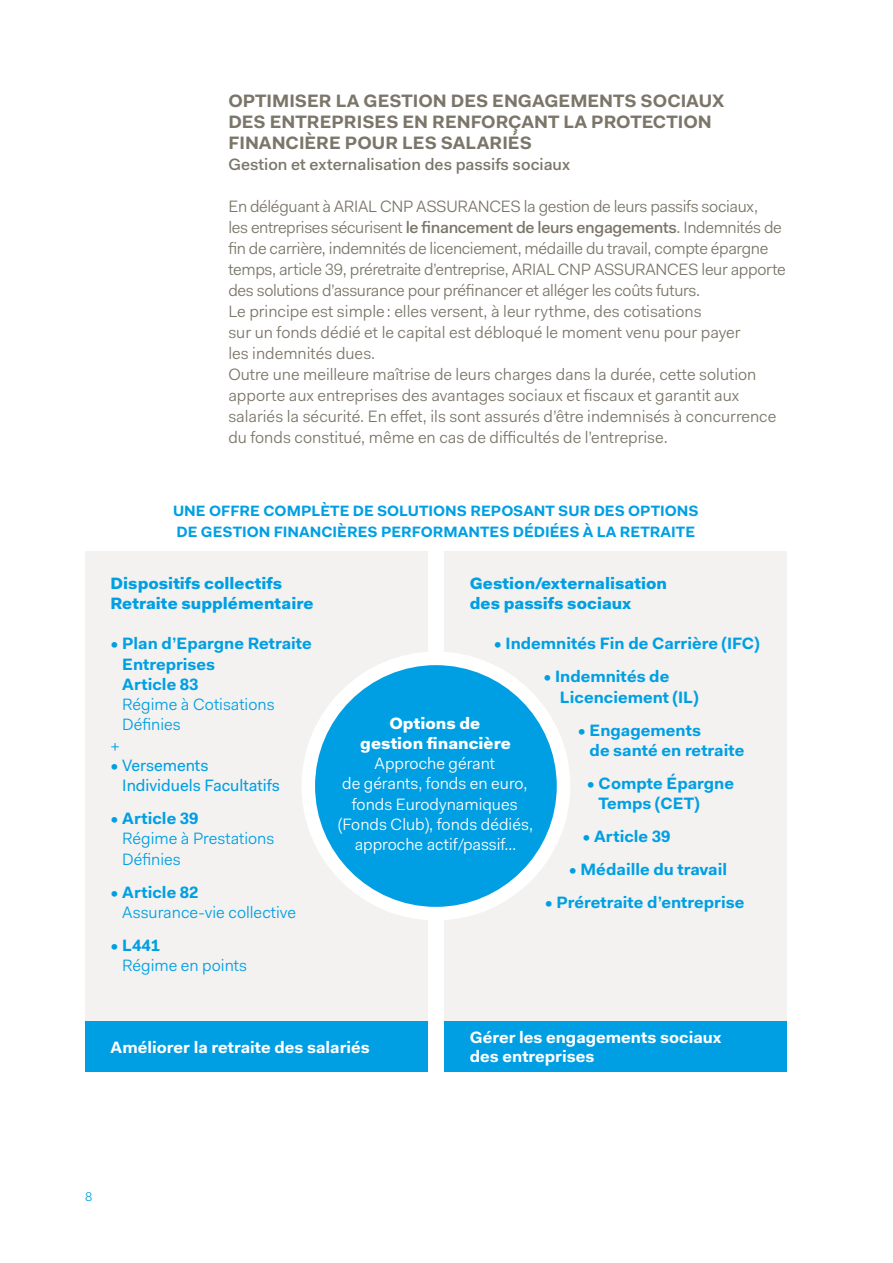
<style>
.page{position:relative;width:893px;height:1263px;background:#fff}
.page>*{position:absolute;margin:0;border:0;box-sizing:border-box;transform-origin:0 0}
.t1{font:700 18px/21px "Fakt Pro";color:#7b7669}
.t2{font:16.5px/21px "Fakt Pro Blond";letter-spacing:-.01em;color:#7b7669}
.t3{font:700 16.5px/20.2px "Fakt Pro";color:#009fe3}
.t4{font:16.5px/20.2px "Fakt Pro Blond";color:#fff;text-align:center}
.t5{font:16.5px/20.2px "Fakt Pro Blond";letter-spacing:.005em;color:#009fe3}
.t6{font:900 16.5px/20.2px "Fakt Pro";color:#009fe3}
.t7{font:700 16.5px/19.5px "Fakt Pro";color:#fff}
.t8{font:500 16.5px "Fakt Pro";color:#7b7669}
.t9{font:16.5px/20.2px "Fakt Pro";color:#009fe3}
.t10{font:900 16.5px/20.2px "Fakt Pro";color:#fff;text-align:center}
.t11{font:700 15px/21px "Fakt Pro";color:#009fe3}
.t12{font:12.75px "Fakt Pro Blond";color:#009fe3}
.s1{font-family:"Fakt Pro";font-weight:500}
.s2{font-weight:700}
</style>
<div class="page">
<div style="left:85px;top:551px;width:342px;height:470px;background:#f3f2f0"></div>
<div style="left:444px;top:551px;width:343px;height:470px;background:#f3f2f0"></div>
<div style="left:85px;top:1021px;width:342px;height:50px;background:#009fe3"></div>
<div style="left:444px;top:1021px;width:343px;height:50px;background:#009fe3"></div>
<div style="left:308px;top:658px;width:255px;height:256px;background:#009fe3;border-radius:50%"></div>
<div style="left:302px;top:652px;width:268px;height:268px;border:14px solid #fff;border-radius:50%"></div>
<p class="t1" style="left:228px;top:90px;width:498px">OPTIMISER LA GESTION DES ENGAGEMENTS SOCIAUX<br>DES ENTREPRISES EN RENFORÇANT LA PROTECTION<br>FINANCIÈRE POUR LES SALARIÉS</p>
<p class="t8" style="left:228px;top:153px;width:343px">Gestion et externalisation des passifs sociaux</p>
<p class="t2" style="left:228px;top:195px;width:559px">En déléguant à ARIAL CNP ASSURANCES la gestion de leurs passifs sociaux,<br>les entreprises sécurisent <span class="s1">le financement de leurs engagements</span>. Indemnités de fin de carrière, indemnités de licenciement, médaille du travail, compte épargne temps, article 39, préretraite d’entreprise, ARIAL CNP ASSURANCES leur apporte des solutions d’assurance pour préfinancer et alléger les coûts futurs.<br>Le principe est simple: elles versent, à leur rythme, des cotisations<br>sur un fonds dédié et le capital est débloqué le moment venu pour payer<br>les indemnités dues.<br>Outre une meilleure maîtrise de leurs charges dans la durée, cette solution apporte aux entreprises des avantages sociaux et fiscaux et garantit aux salariés la sécurité. En effet, ils sont assurés d’être indemnisés à concurrence du fonds constitué, même en cas de difficultés de l’entreprise.</p>
<p class="t11" style="left:173px;top:500px;width:527px">UNE OFFRE COMPLÈTE DE SOLUTIONS REPOSANT SUR DES OPTIONS<br>DE GESTION FINANCIÈRES PERFORMANTES DÉDIÉES À LA RETRAITE</p>
<p class="t6" style="left:111px;top:573px;width:204px">Dispositifs collectifs<br>Retraite supplémentaire</p>
<p class="t3" style="left:122px;top:633px;width:191px;text-indent:-12px">• Plan d’Epargne Retraite<br>Entreprises<br>Article 83</p>
<p class="t5" style="left:122px;top:694px;width:154px">Régime à Cotisations<br>Définies</p>
<p class="t5" style="left:111px;top:735px;width:11px">+</p>
<p class="t9" style="left:122px;top:755px;width:159px;text-indent:-12px"><span class="s2">•</span> Versements<br>Individuels Facultatifs</p>
<p class="t3" style="left:111px;top:808px;width:90px">• Article 39</p>
<p class="t5" style="left:122px;top:828px;width:154px">Régime à Prestations<br>Définies</p>
<p class="t3" style="left:111px;top:882px;width:90px">• Article 82</p>
<p class="t5" style="left:122px;top:902px;width:175px">Assurance-vie collective</p>
<p class="t3" style="left:111px;top:935px;width:51px">• L441</p>
<p class="t5" style="left:122px;top:955px;width:126px">Régime en points</p>
<p class="t6" style="left:470px;top:573px;width:199px">Gestion/externalisation des passifs sociaux</p>
<p class="t3" style="left:494px;top:633px;width:267px">• Indemnités Fin de Carrière (IFC)</p>
<p class="t3" style="left:560px;top:666px;width:140px;text-indent:-16px">• Indemnités de<br>Licenciement (IL)</p>
<p class="t3" style="left:590px;top:720px;width:156px;text-indent:-12px">• Engagements<br>de santé en retraite</p>
<p class="t3" style="left:599px;top:773px;width:137px;text-indent:-12px">• Compte Épargne<br>Temps (CET)</p>
<p class="t3" style="left:582px;top:826px;width:90px">• Article 39</p>
<p class="t3" style="left:569px;top:859px;width:160px">• Médaille du travail</p>
<p class="t3" style="left:545px;top:892px;width:201px">• Préretraite d’entreprise</p>
<p class="t10" style="left:360px;top:713px;width:152px">Options de gestion financière</p>
<p class="t4" style="left:338px;top:753px;width:196px">Approche gérant<br>de gérants, fonds en euro, fonds Eurodynamiques (Fonds Club), fonds dédiés, approche actif/passif…</p>
<p class="t7" style="left:111px;top:1037px;width:261px">Améliorer la retraite des salariés</p>
<p class="t7" style="left:470px;top:1027px;width:253px">Gérer les engagements sociaux des entreprises</p>
<p class="t12" style="left:85px;top:1188px;width:9px">8</p>
</div>
